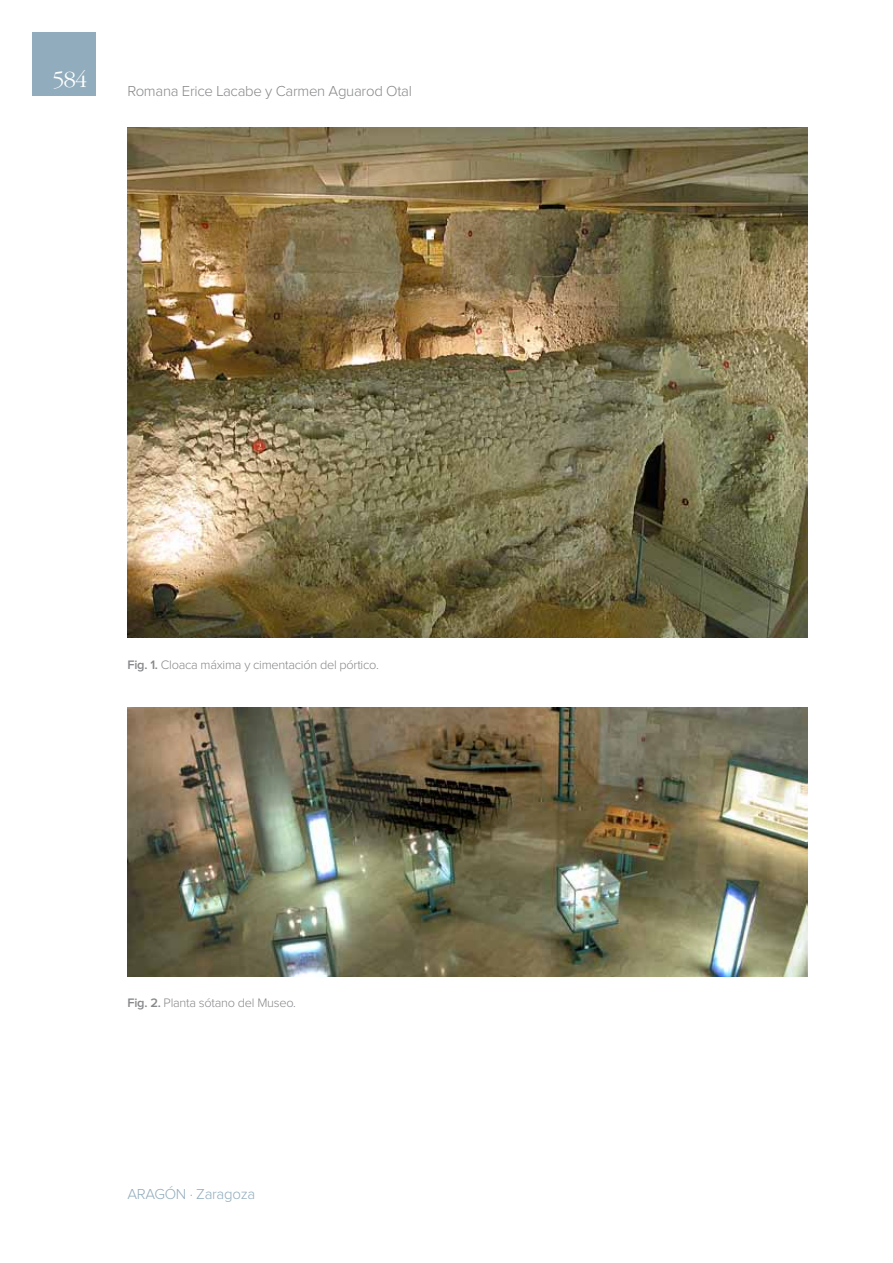
<style>
.page{position:relative;width:893px;height:1263px;background:#fff}
.page>*{position:absolute;margin:0;border:0;box-sizing:border-box;transform-origin:0 0}
.t1{font:300 24px "ITC Garamond Std";color:#fff}
.t2{font:300 15px "Proxima Nova";letter-spacing:-.02em;color:#87888a}
.t3{font:300 15px "Proxima Nova";letter-spacing:-.02em;color:#91acbc}
.t4{font:300 12.75px "Proxima Nova";letter-spacing:-.02em;color:#87888a}
.s1{font-weight:600}
</style>
<div class="page">
<div style="left:32px;top:32px;width:64px;height:64px;background:#91acbc"></div>
<img style="left:128px;top:128px;width:680px;height:510px">
<img style="left:128px;top:707px;width:680px;height:269px">
<h1 class="t1" style="left:53px;top:67px;width:36px">584</h1>
<p class="t2" style="left:128px;top:84px;width:286px">Romana Erice Lacabe y Carmen Aguarod Otal</p>
<p class="t4" style="left:128px;top:658px;width:253px"><span class="s1">Fig. 1.</span> Cloaca máxima y cimentación del pórtico.</p>
<p class="t4" style="left:128px;top:997px;width:170px"><span class="s1">Fig. 2.</span> Planta sótano del Museo.</p>
<p class="t3" style="left:128px;top:1187px;width:129px">ARAGÓN · Zaragoza</p>
</div>
